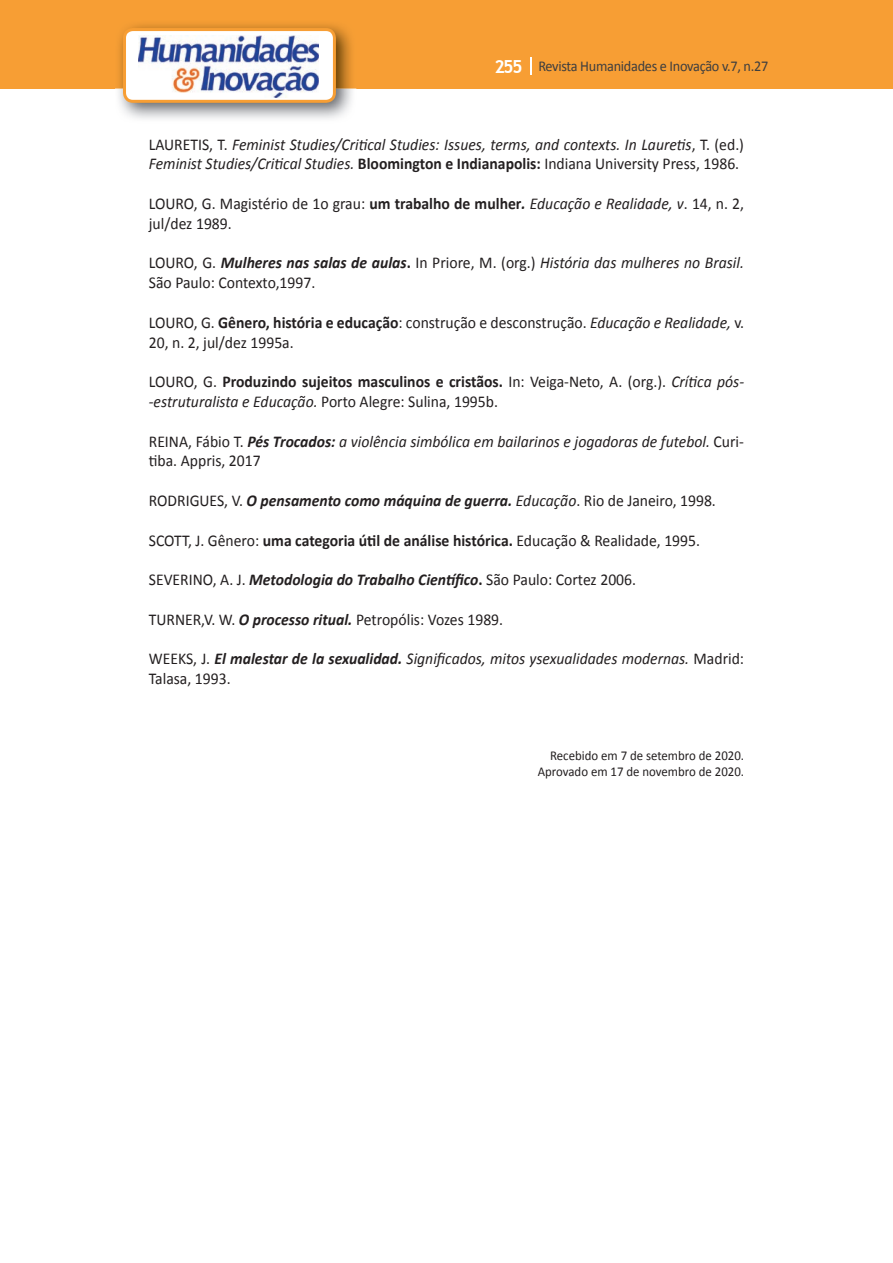
<style>
.page{position:relative;width:893px;height:1263px;background:#fff}
.page>*{position:absolute;margin:0;border:0;box-sizing:border-box;transform-origin:0 0}
.t1{font:16.5px/19.8px "Calibri";color:#231f20;scale:.95 1}
.t2{font:italic 16.5px/19.8px "Calibri";color:#231f20;scale:.95 1}
.t3{font:15px "Calibri";letter-spacing:-.02em;color:#3e3e3f;scale:.95 1}
.t4{font:13.5px/16.2px "Calibri";color:#231f20;text-align:right;scale:.95 1}
.s1{font-family:"Trebuchet MS";font-weight:700;font-size:18px;color:#fff}
.s2{font-style:normal}
.s3{font-weight:700;font-style:normal}
.s4{font-weight:700}
.s5{font-weight:700;font-style:italic}
.s6{font-style:italic}
</style>
<div class="page">
<div style="left:0;top:0;width:893px;height:88px;background:#f79e34"></div>
<svg style="left:530px;top:57px;width:2px;height:18px"></svg>
<img style="left:115px;top:24px;width:241px;height:95px">
<svg style="left:123px;top:28px;width:213px;height:75px"></svg>
<p class="t3" style="left:495px;top:57px;width:290px"><span class="s1">255</span> Revista Humanidades e Inovação v.7, n.27</p>
<p class="t2" style="left:149px;top:134px;width:628px"><span class="s2">LAURETIS, T.</span> Feminist Studies/Critical Studies: Issues, terms, and contexts. In Lauretis<span class="s2">, T. (ed.)<br></span>Feminist Studies/Critical Studies. <span class="s3">Bloomington e Indianapolis:</span> <span class="s2">Indiana University Press, 1986.</span></p>
<p class="t1" style="left:149px;top:194px;width:628px">LOURO, G. Magistério de 1o grau: <span class="s4">um trabalho de mulher</span><span class="s5">.</span> <span class="s6">Educação e Realidade, v</span>. 14, n. 2, jul/dez 1989.</p>
<p class="t1" style="left:149px;top:253px;width:628px">LOURO, G. <span class="s5">Mulheres nas salas de aulas</span><span class="s4">.</span> In Priore, M. (org.) <span class="s6">História das mulheres no Brasil.<br></span>São Paulo: Contexto,1997.</p>
<p class="t1" style="left:149px;top:312px;width:628px">LOURO, G. <span class="s4">Gênero, história e educação</span>: construção e desconstrução. <span class="s6">Educação e Realidade,</span> v.<br>20, n. 2, jul/dez 1995a.</p>
<p class="t1" style="left:149px;top:372px;width:628px">LOURO, G. <span class="s4">Produzindo sujeitos masculinos e cristãos.</span> In: Veiga-Neto, A. (org.). <span class="s6">Crítica pós--estruturalista e Educação.</span> Porto Alegre: Sulina, 1995b.</p>
<p class="t2" style="left:149px;top:431px;width:628px"><span class="s2">REINA, Fábio T.</span> <span class="s4">Pés Trocados:</span> a violência simbólica em bailarinos e jogadoras de futebol. <span class="s2">Curi&shy;tiba. Appris, 2017</span></p>
<p class="t1" style="left:149px;top:491px;width:598px">RODRIGUES, V. <span class="s5">O pensamento como máquina de guerra.</span> <span class="s6">Educação</span>. Rio de Janeiro, 1998.</p>
<p class="t1" style="left:149px;top:530px;width:582px">SCOTT, J. Gênero: <span class="s4">uma categoria útil de análise histórica.</span> Educação &amp; Realidade, 1995.</p>
<p class="t1" style="left:149px;top:570px;width:514px">SEVERINO, A. J. <span class="s5">Metodologia do Trabalho Científico</span><span class="s4">.</span> São Paulo: Cortez 2006.</p>
<p class="t1" style="left:149px;top:609px;width:374px">TURNER,V. W. <span class="s5">O processo ritual.</span> Petropólis: Vozes 1989.</p>
<p class="t2" style="left:149px;top:648px;width:628px"><span class="s2">WEEKS, J.</span> <span class="s4">El malestar de la sexualidad.</span> Significados, mitos ysexualidades modernas. <span class="s2">Madrid:<br>Talasa, 1993.</span></p>
<p class="t4" style="left:538px;top:747px;width:219px">Recebido em 7 de setembro de 2020.<br>Aprovado em 17 de novembro de 2020.</p>
</div>
